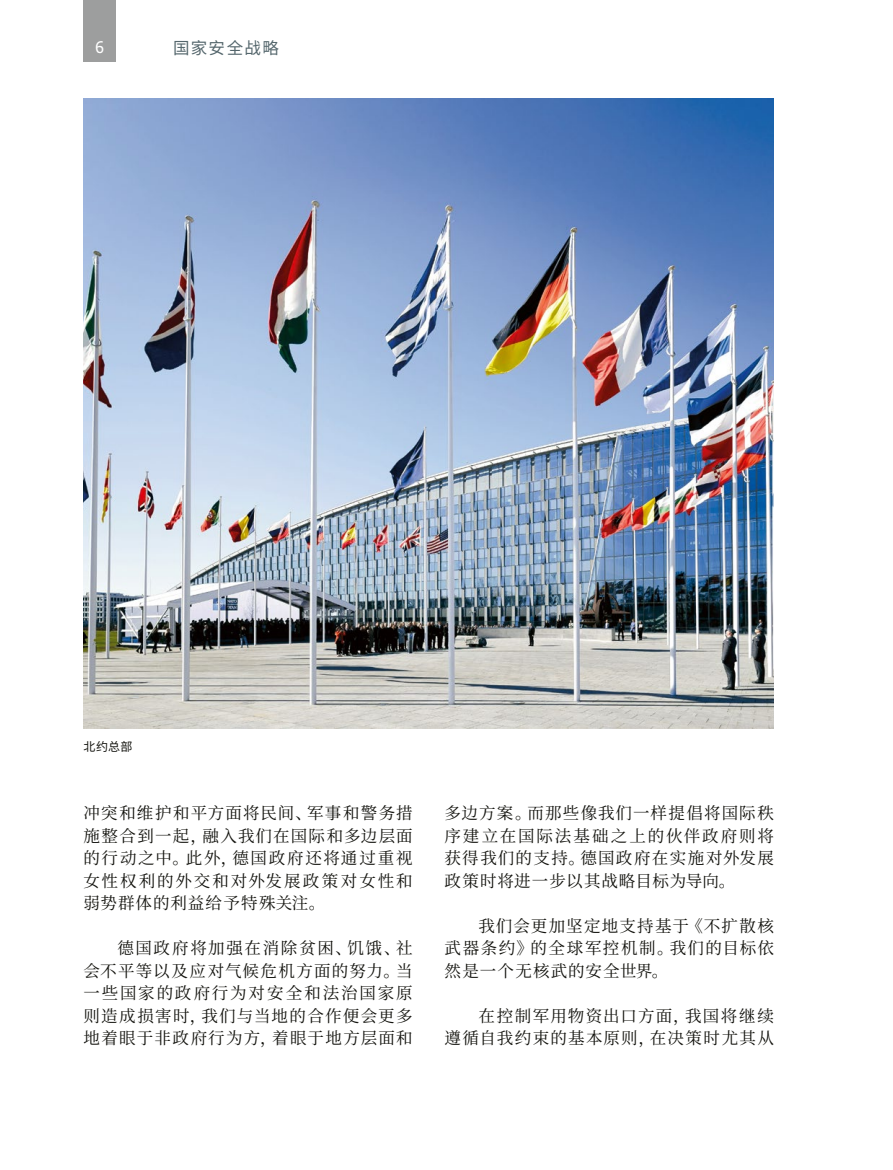
<style>
.page{position:relative;width:893px;height:1170px;background:#fff}
.page>*{position:absolute;margin:0;border:0;box-sizing:border-box;transform-origin:0 0}
.t1{font:18px "Bundes Sans";color:#fff}
.ZH_ZH_P-Copy_10_5_15_indent{font:16.5px/22.5px "Noto Serif SC";letter-spacing:.08em;color:#12120d;text-align:justify}
.t2{font:16.5px "Noto Sans SC";letter-spacing:.08em;color:#54666c}
.t3{font:12px "Noto Sans SC";color:#12120d}
</style>
<div class="page">
<div style="left:83px;top:0;width:33px;height:62px;background:#9d9e9e"></div>
<img style="left:83px;top:99px;width:691px;height:630px">
<p class="t1" style="left:95px;top:36px;width:10px">6</p>
<p class="t2" style="left:173px;top:38px;width:107px">国家安全战略</p>
<p class="t3" style="left:83px;top:740px;width:51px">北约总部</p>
<p class="ZH_ZH_P-Copy_10_5_15_indent" style="left:83px;top:802px;width:331px">冲突和维护和平方面将民间、军事和警务措施整合到一起，融入我们在国际和多边层面的行动之中。此外，德国政府还将通过重视女性权利的外交和对外发展政策对女性和弱势群体的利益给予特殊关注。</p>
<p class="ZH_ZH_P-Copy_10_5_15_indent" style="left:83px;top:937px;width:331px;text-indent:34px">德国政府将加强在消除贫困、饥饿、社会不平等以及应对气候危机方面的努力。当一些国家的政府行为对安全和法治国家原则造成损害时，我们与当地的合作便会更多地着眼于非政府行为方，着眼于地方层面和</p>
<p class="ZH_ZH_P-Copy_10_5_15_indent" style="left:445px;top:802px;width:331px">多边方案。而那些像我们一样提倡将国际秩序建立在国际法基础之上的伙伴政府则将获得我们的支持。德国政府在实施对外发展政策时将进一步以其战略目标为导向。</p>
<p class="ZH_ZH_P-Copy_10_5_15_indent" style="left:445px;top:914px;width:331px;text-indent:34px">我们会更加坚定地支持基于《不扩散核武器条约》的全球军控机制。我们的目标依然是一个无核武的安全世界。</p>
<p class="ZH_ZH_P-Copy_10_5_15_indent" style="left:445px;top:1004px;width:331px;text-align:right">在控制军用物资出口方面，我国将继续<br>遵循自我约束的基本原则，在决策时尤其从</p>
</div>
